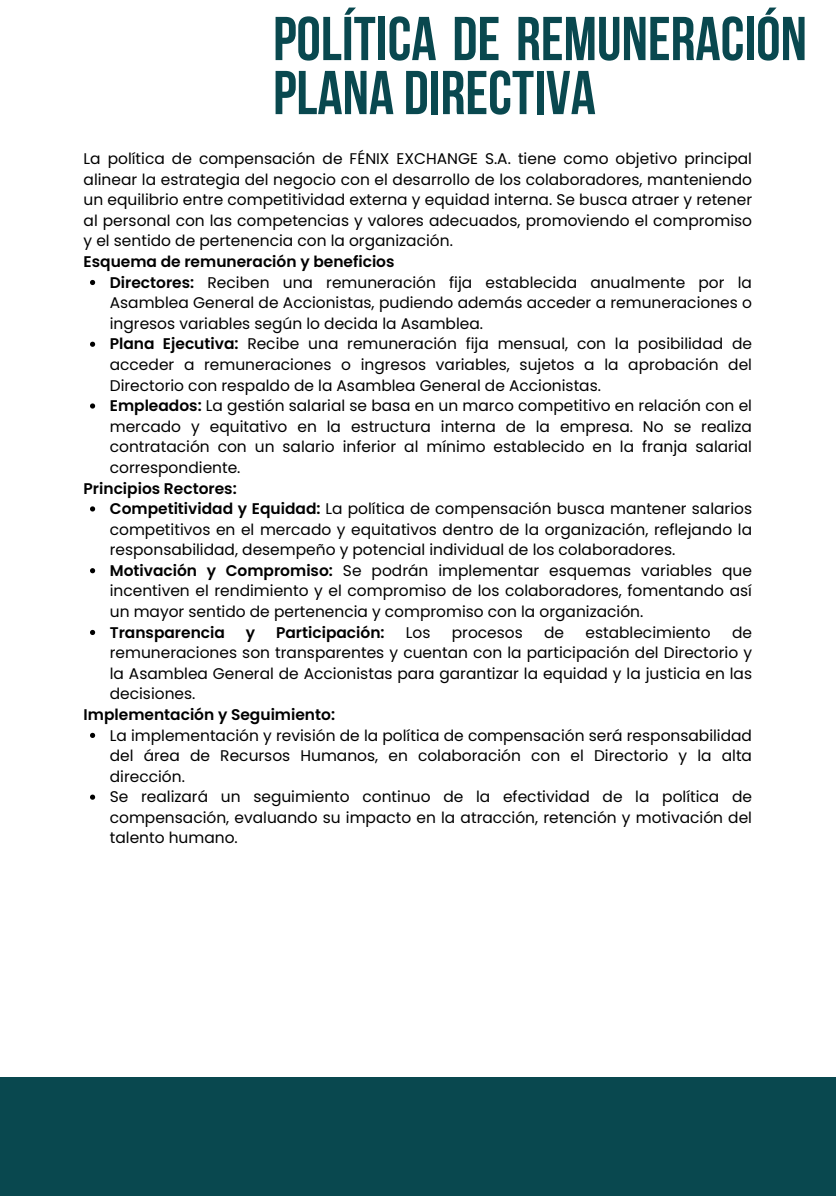
<style>
.page{position:relative;width:836px;height:1196px;background:#fff}
.page>*{position:absolute;margin:0;border:0;box-sizing:border-box;transform-origin:0 0}
.t1{font:61.8px/54px "Bebas Neue Cyrillic";color:#09484f}
.t2{font:15.4px/20.6px "Poppins";color:#000;text-align:justify}
.t3{font:600 15.4px "Poppins";color:#000}
.s1{font-weight:600}
</style>
<div class="page">
<svg style="left:90px;top:280px;width:5px;height:5px"></svg>
<svg style="left:90px;top:342px;width:5px;height:5px"></svg>
<svg style="left:90px;top:403px;width:5px;height:5px"></svg>
<svg style="left:90px;top:506px;width:5px;height:5px"></svg>
<svg style="left:90px;top:568px;width:5px;height:5px"></svg>
<svg style="left:90px;top:630px;width:5px;height:5px"></svg>
<svg style="left:90px;top:733px;width:5px;height:5px"></svg>
<svg style="left:90px;top:794px;width:5px;height:5px"></svg>
<div style="left:0;top:1077px;width:836px;height:118px;background:#09484f"></div>
<p class="t1" style="left:273px;top:18px;width:535px">POLÍTICA DE REMUNERACIÓN<br>PLANA DIRECTIVA</p>
<p class="t2" style="left:84px;top:148px;width:670px">La política de compensación de FÉNIX EXCHANGE S.A. tiene como objetivo principal alinear la estrategia del negocio con el desarrollo de los colaboradores, manteniendo un equilibrio entre competitividad externa y equidad interna. Se busca atraer y retener al personal con las competencias y valores adecuados, promoviendo el compromiso y el sentido de pertenencia con la organización.</p>
<p class="t3" style="left:84px;top:251px;width:312px">Esquema de remuneración y beneficios</p>
<p class="t2" style="left:110px;top:272px;width:643px"><span class="s1">Directores:</span> Reciben una remuneración fija establecida anualmente por la Asamblea General de Accionistas, pudiendo además acceder a remuneraciones o ingresos variables según lo decida la Asamblea.</p>
<p class="t2" style="left:110px;top:334px;width:643px"><span class="s1">Plana Ejecutiva:</span> Recibe una remuneración fija mensual, con la posibilidad de acceder a remuneraciones o ingresos variables, sujetos a la aprobación del Directorio con respaldo de la Asamblea General de Accionistas.</p>
<p class="t2" style="left:110px;top:395px;width:643px"><span class="s1">Empleados:</span> La gestión salarial se basa en un marco competitivo en relación con el mercado y equitativo en la estructura interna de la empresa. No se realiza contratación con un salario inferior al mínimo establecido en la franja salarial correspondiente.</p>
<p class="t3" style="left:84px;top:477px;width:155px">Principios Rectores:</p>
<h2 class="t2" style="left:110px;top:498px;width:643px"><span class="s1">Competitividad y Equidad:</span> La política de compensación busca mantener salarios competitivos en el mercado y equitativos dentro de la organización, reflejando la responsabilidad, desempeño y potencial individual de los colaboradores.</h2>
<p class="t2" style="left:110px;top:560px;width:643px"><span class="s1">Motivación y Compromiso:</span> Se podrán implementar esquemas variables que incentiven el rendimiento y el compromiso de los colaboradores, fomentando así un mayor sentido de pertenencia y compromiso con la organización.</p>
<p class="t3" style="left:110px;top:621px;width:117px">Transparencia</p>
<p class="t3" style="left:246px;top:621px;width:11px">y</p>
<p class="t3" style="left:276px;top:621px;width:110px">Participación:</p>
<p class="t2" style="left:406px;top:622px;width:26px">Los</p>
<p class="t2" style="left:452px;top:622px;width:72px">procesos</p>
<p class="t2" style="left:544px;top:622px;width:22px">de</p>
<p class="t2" style="left:585px;top:622px;width:127px">establecimiento</p>
<p class="t2" style="left:110px;top:622px;width:643px;text-indent:622px">de remuneraciones son transparentes y cuentan con la participación del Directorio y la Asamblea General de Accionistas para garantizar la equidad y la justicia en las decisiones.</p>
<p class="t3" style="left:84px;top:703px;width:253px">Implementación y Seguimiento:</p>
<h2 class="t2" style="left:110px;top:725px;width:643px">La implementación y revisión de la política de compensación será responsabilidad del área de Recursos Humanos, en colaboración con el Directorio y la alta dirección.</h2>
<p class="t2" style="left:110px;top:786px;width:643px">Se realizará un seguimiento continuo de la efectividad de la política de compensación, evaluando su impacto en la atracción, retención y motivación del talento humano.</p>
</div>
